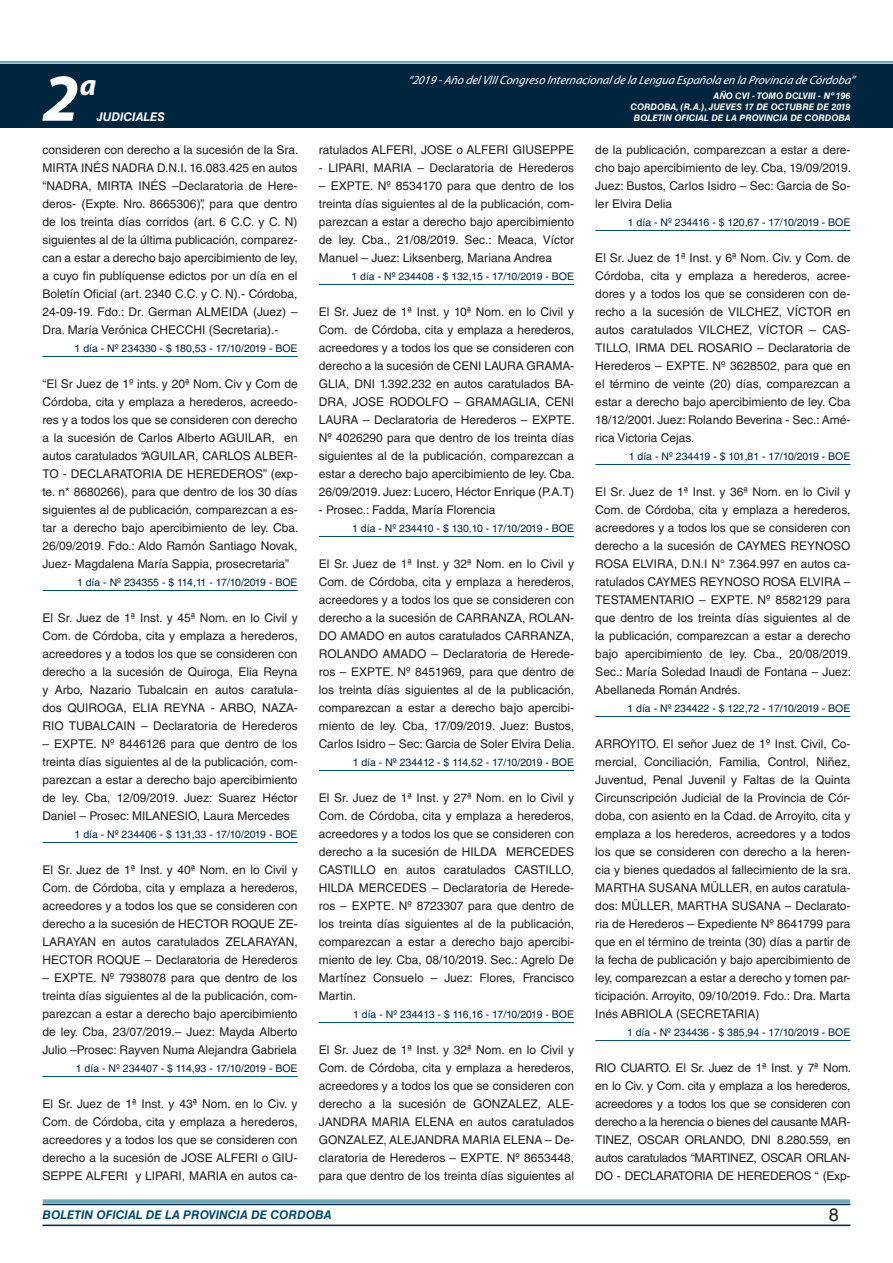
<style>
.page{position:relative;width:893px;height:1263px;background:#fff}
.page>*{position:absolute;margin:0;border:0;box-sizing:border-box;transform-origin:0 0}
.t1{font:italic 700 67.5px "Myriad Pro";color:#fff}
.t2{font:italic 700 30px "Myriad Pro";color:#fff}
.t3{font:18px "Helvetica LT Std";color:#231f20}
.t4{font:12px/18px "Helvetica LT Std";color:#231f20;text-align:justify}
.t5{font:italic 12px "Myriad Pro";color:#fff}
.t6{font:italic 700 12px "Helvetica LT Std";color:#004b6c}
.t7{font:italic 700 12px "Helvetica LT Std";color:#fff}
.t8{font:10.5px "Helvetica LT Std";color:#00263f}
.t9{font:italic 700 9px/10.8px "Helvetica LT Std";color:#fff;text-align:right}
</style>
<div class="page">
<div style="left:0;top:61px;width:893px;height:6px;background:#fff;opacity:.75"></div>
<div style="left:0;top:64px;width:893px;height:64px;background:#00263f"></div>
<hr style="left:43px;top:1224px;width:807px;height:2px;background:#00263f">
<div style="left:42px;top:1198px;width:809px;height:8px;background:#fff;opacity:.75"></div>
<hr style="left:43px;top:356px;width:255px;height:1px;background:#004b6c">
<hr style="left:43px;top:590px;width:255px;height:1px;background:#004b6c">
<hr style="left:43px;top:842px;width:255px;height:1px;background:#004b6c">
<hr style="left:43px;top:1076px;width:255px;height:1px;background:#004b6c">
<hr style="left:319px;top:284px;width:255px;height:1px;background:#004b6c">
<hr style="left:319px;top:536px;width:255px;height:1px;background:#004b6c">
<hr style="left:319px;top:770px;width:255px;height:1px;background:#004b6c">
<hr style="left:319px;top:1022px;width:255px;height:1px;background:#004b6c">
<hr style="left:595px;top:230px;width:255px;height:1px;background:#004b6c">
<hr style="left:595px;top:464px;width:255px;height:1px;background:#004b6c">
<hr style="left:595px;top:716px;width:255px;height:1px;background:#004b6c">
<hr style="left:595px;top:1040px;width:255px;height:1px;background:#004b6c">
<h2 class="t2" style="left:80px;top:66px;width:18px">a</h2>
<p class="t5" style="left:408px;top:72px;width:448px">“2019 -Año delVIIICongreso Internacionalde la Lengua Esp añola en la Provincia de Córdoba”</p>
<h1 class="t1" style="left:43px;top:54px;width:38px">2</h1>
<p class="t9" style="left:631px;top:91px;width:221px">AÑO CVI - TOMO DCLVIII - Nº 196<br>CORDOBA, (R.A.), JUEVES 17 DE OCTUBRE DE 2019</p>
<p class="t7" style="left:97px;top:110px;width:70px">JUDICIALES</p>
<p class="t9" style="left:634px;top:112px;width:218px">BOLETIN OFICIAL DE LA PROVINCIA DE CORDOBA</p>
<p class="t4" style="left:43px;top:141px;width:257px">consideren con derecho a la sucesión de la Sra.<br>MIRTA INÉS NADRA D.N.I. 16.083.425 en autos “NADRA, MIRTA INÉS –Declaratoria de Here&shy;deros- (Expte. Nro. 8665306)”, para que dentro de los treinta días corridos (art. 6 C.C. y C. N) siguientes al de la última publicación, comparez&shy;can a estar a derecho bajo apercibimiento de ley, a cuyo fin publíquense edictos por un día en el Boletín Oficial (art. 2340 C.C. y C. N).- Córdoba, 24-09-19. Fdo.: Dr. German ALMEIDA (Juez) – Dra. María Verónica CHECCHI (Secretaria).-</p>
<p class="t8" style="left:75px;top:342px;width:225px">1 día - Nº 234330 - $ 180,53 - 17/10/2019 - BOE</p>
<p class="t4" style="left:43px;top:375px;width:257px">“El Sr Juez de 1º ints. y 20ª Nom. Civ y Com de Córdoba, cita y emplaza a herederos, acreedo&shy;res y a todos los que se consideren con derecho a la sucesión de Carlos Alberto AGUILAR, en autos caratulados “AGUILAR, CARLOS ALBER-TO - DECLARATORIA DE HEREDEROS” (exp&shy;te. n* 8680266), para que dentro de los 30 días siguientes al de publicación, comparezcan a es&shy;tar a derecho bajo apercibimiento de ley. Cba.<br>26/09/2019. Fdo.: Aldo Ramón Santiago Novak, Juez- Magdalena María Sappia, prosecretaria”</p>
<p class="t8" style="left:77px;top:576px;width:222px">1 día - Nº 234355 - $ 114,11 - 17/10/2019 - BOE</p>
<p class="t4" style="left:43px;top:609px;width:257px">El Sr. Juez de 1ª Inst. y 45ª Nom. en lo Civil y Com. de Córdoba, cita y emplaza a herederos, acreedores y a todos los que se consideren con derecho a la sucesión de Quiroga, Elia Reyna y Arbo, Nazario Tubalcain en autos caratula&shy;dos QUIROGA, ELIA REYNA - ARBO, NAZA-RIO TUBALCAIN – Declaratoria de Herederos</p>
<p class="t4" style="left:43px;top:735px;width:257px">– EXPTE. Nº 8446126 para que dentro de los treinta días siguientes al de la publicación, com&shy;parezcan a estar a derecho bajo apercibimiento de ley. Cba, 12/09/2019. Juez: Suarez Héctor Daniel – Prosec: MILANESIO, Laura Mercedes</p>
<p class="t8" style="left:75px;top:828px;width:225px">1 día - Nº 234406 - $ 131,33 - 17/10/2019 - BOE</p>
<p class="t4" style="left:43px;top:861px;width:257px">El Sr. Juez de 1ª Inst. y 40ª Nom. en lo Civil y Com. de Córdoba, cita y emplaza a herederos, acreedores y a todos los que se consideren con derecho a la sucesión de HECTOR ROQUE ZE-LARAYAN en autos caratulados ZELARAYAN, HECTOR ROQUE – Declaratoria de Herederos</p>
<p class="t4" style="left:43px;top:969px;width:257px">– EXPTE. Nº 7938078 para que dentro de los treinta días siguientes al de la publicación, com&shy;parezcan a estar a derecho bajo apercibimiento de ley. Cba, 23/07/2019.– Juez: Mayda Alberto Julio –Prosec: Rayven Numa Alejandra Gabriela</p>
<p class="t8" style="left:76px;top:1062px;width:223px">1 día - Nº 234407 - $ 114,93 - 17/10/2019 - BOE</p>
<p class="t4" style="left:43px;top:1095px;width:257px">El Sr. Juez de 1ª Inst. y 43ª Nom. en lo Civ. y Com. de Córdoba, cita y emplaza a herederos, acreedores y a todos los que se consideren con derecho a la sucesión de JOSE ALFERI o GIU-SEPPE ALFERI y LIPARI, MARIA en autos ca-</p>
<p class="t4" style="left:319px;top:141px;width:257px">ratulados ALFERI, JOSE o ALFERI GIUSEPPE</p>
<p class="t4" style="left:319px;top:159px;width:257px">- LIPARI, MARIA – Declaratoria de Herederos</p>
<p class="t4" style="left:319px;top:177px;width:257px">– EXPTE. Nº 8534170 para que dentro de los treinta días siguientes al de la publicación, com&shy;parezcan a estar a derecho bajo apercibimiento de ley. Cba., 21/08/2019. Sec.: Meaca, Víctor Manuel – Juez: Liksenberg, Mariana Andrea</p>
<p class="t8" style="left:351px;top:270px;width:224px">1 día - Nº 234408 - $ 132,15 - 17/10/2019 - BOE</p>
<p class="t4" style="left:319px;top:303px;width:257px">El Sr. Juez de 1ª Inst. y 10ª Nom. en lo Civil y Com. de Córdoba, cita y emplaza a herederos, acreedores y a todos los que se consideren con derecho a la sucesión de CENI LAURA GRAMA-GLIA, DNI 1.392.232 en autos caratulados BA-DRA, JOSE RODOLFO – GRAMAGLIA, CENI LAURA – Declaratoria de Herederos – EXPTE.<br>Nº 4026290 para que dentro de los treinta días siguientes al de la publicación, comparezcan a estar a derecho bajo apercibimiento de ley. Cba.<br>26/09/2019. Juez: Lucero, Héctor Enrique (P.A.T)</p>
<p class="t4" style="left:319px;top:501px;width:178px">- Prosec.: Fadda, María Florencia</p>
<p class="t8" style="left:352px;top:522px;width:223px">1 día - Nº 234410 - $ 130,10 - 17/10/2019 - BOE</p>
<p class="t4" style="left:319px;top:555px;width:257px">El Sr. Juez de 1ª Inst. y 32ª Nom. en lo Civil y Com. de Córdoba, cita y emplaza a herederos, acreedores y a todos los que se consideren con derecho a la sucesión de CARRANZA, ROLAN-DO AMADO en autos caratulados CARRANZA, ROLANDO AMADO – Declaratoria de Herede&shy;ros – EXPTE. Nº 8451969, para que dentro de los treinta días siguientes al de la publicación, comparezcan a estar a derecho bajo apercibi&shy;miento de ley. Cba, 17/09/2019. Juez: Bustos, Carlos Isidro – Sec: Garcia de Soler Elvira Delia.</p>
<p class="t8" style="left:353px;top:756px;width:223px">1 día - Nº 234412 - $ 114,52 - 17/10/2019 - BOE</p>
<p class="t4" style="left:319px;top:789px;width:257px">El Sr. Juez de 1ª Inst. y 27ª Nom. en lo Civil y Com. de Córdoba, cita y emplaza a herederos, acreedores y a todos los que se consideren con derecho a la sucesión de HILDA MERCEDES CASTILLO en autos caratulados CASTILLO, HILDA MERCEDES – Declaratoria de Herede&shy;ros – EXPTE. Nº 8723307 para que dentro de los treinta días siguientes al de la publicación, comparezcan a estar a derecho bajo apercibi&shy;miento de ley. Cba, 08/10/2019. Sec.: Agrelo De Martínez Consuelo – Juez: Flores, Francisco Martin.</p>
<p class="t8" style="left:353px;top:1008px;width:222px">1 día - Nº 234413 - $ 116,16 - 17/10/2019 - BOE</p>
<p class="t4" style="left:319px;top:1041px;width:257px">El Sr. Juez de 1ª Inst. y 32ª Nom. en lo Civil y Com. de Córdoba, cita y emplaza a herederos, acreedores y a todos los que se consideren con derecho a la sucesión de GONZALEZ, ALE-JANDRA MARIA ELENA en autos caratulados GONZALEZ, ALEJANDRA MARIA ELENA – De&shy;claratoria de Herederos – EXPTE. Nº 8653448, para que dentro de los treinta días siguientes al</p>
<p class="t4" style="left:595px;top:141px;width:257px">de la publicación, comparezcan a estar a dere&shy;cho bajo apercibimiento de ley. Cba, 19/09/2019.<br>Juez: Bustos, Carlos Isidro – Sec: Garcia de So&shy;ler Elvira Delia</p>
<p class="t8" style="left:628px;top:216px;width:224px">1 día - Nº 234416 - $ 120,67 - 17/10/2019 - BOE</p>
<p class="t4" style="left:595px;top:249px;width:257px">El Sr. Juez de 1ª Inst. y 6ª Nom. Civ. y Com. de Córdoba, cita y emplaza a herederos, acree&shy;dores y a todos los que se consideren con de&shy;recho a la sucesión de VILCHEZ, VÍCTOR en autos caratulados VILCHEZ, VÍCTOR – CAS-TILLO, IRMA DEL ROSARIO – Declaratoria de Herederos – EXPTE. Nº 3628502, para que en el término de veinte (20) días, comparezcan a estar a derecho bajo apercibimiento de ley. Cba 18/12/2001. Juez: Rolando Beverina - Sec.: Amé&shy;rica Victoria Cejas.</p>
<p class="t8" style="left:629px;top:450px;width:223px">1 día - Nº 234419 - $ 101,81 - 17/10/2019 - BOE</p>
<p class="t4" style="left:595px;top:483px;width:257px">El Sr. Juez de 1ª Inst. y 36ª Nom. en lo Civil y Com. de Córdoba, cita y emplaza a herederos, acreedores y a todos los que se consideren con derecho a la sucesión de CAYMES REYNOSO ROSA ELVIRA, D.N.I N° 7.364.997 en autos ca&shy;ratulados CAYMES REYNOSO ROSA ELVIRA – TESTAMENTARIO – EXPTE. Nº 8582129 para que dentro de los treinta días siguientes al de la publicación, comparezcan a estar a derecho bajo apercibimiento de ley. Cba., 20/08/2019.<br>Sec.: María Soledad Inaudi de Fontana – Juez:<br>Abellaneda Román Andrés.</p>
<p class="t8" style="left:627px;top:702px;width:225px">1 día - Nº 234422 - $ 122,72 - 17/10/2019 - BOE</p>
<p class="t4" style="left:595px;top:735px;width:257px">ARROYITO. El señor Juez de 1º Inst. Civil, Co&shy;mercial, Conciliación, Familia, Control, Niñez, Juventud, Penal Juvenil y Faltas de la Quinta Circunscripción Judicial de la Provincia de Cór&shy;doba, con asiento en la Cdad. de Arroyito, cita y emplaza a los herederos, acreedores y a todos los que se consideren con derecho a la heren&shy;cia y bienes quedados al fallecimiento de la sra.<br>MARTHA SUSANA MÜLLER, en autos caratula&shy;dos: MÜLLER, MARTHA SUSANA – Declarato&shy;ria de Herederos – Expediente Nº 8641799 para que en el término de treinta (30) días a partir de la fecha de publicación y bajo apercibimiento de ley, comparezcan a estar a derecho y tomen par&shy;ticipación. Arroyito, 09/10/2019. Fdo.: Dra. Marta Inés ABRIOLA (SECRETARIA)</p>
<p class="t8" style="left:627px;top:1026px;width:225px">1 día - Nº 234436 - $ 385,94 - 17/10/2019 - BOE</p>
<p class="t4" style="left:595px;top:1059px;width:257px">RIO CUARTO. El Sr. Juez de 1ª Inst. y 7ª Nom. en lo Civ. y Com. cita y emplaza a los herederos, acreedores y a todos los que se consideren con derecho a la herencia o bienes del causante MAR-TINEZ, OSCAR ORLANDO, DNI 8.280.559, en autos caratulados “MARTINEZ, OSCAR ORLAN-DO - DECLARATORIA DE HEREDEROS “ (Exp-</p>
<p class="t6" style="left:43px;top:1208px;width:290px">BOLETIN OFICIAL DE LA PROVINCIA DE CORDOBA</p>
<h3 class="t3" style="left:829px;top:1204px;width:12px">8</h3>
</div>
